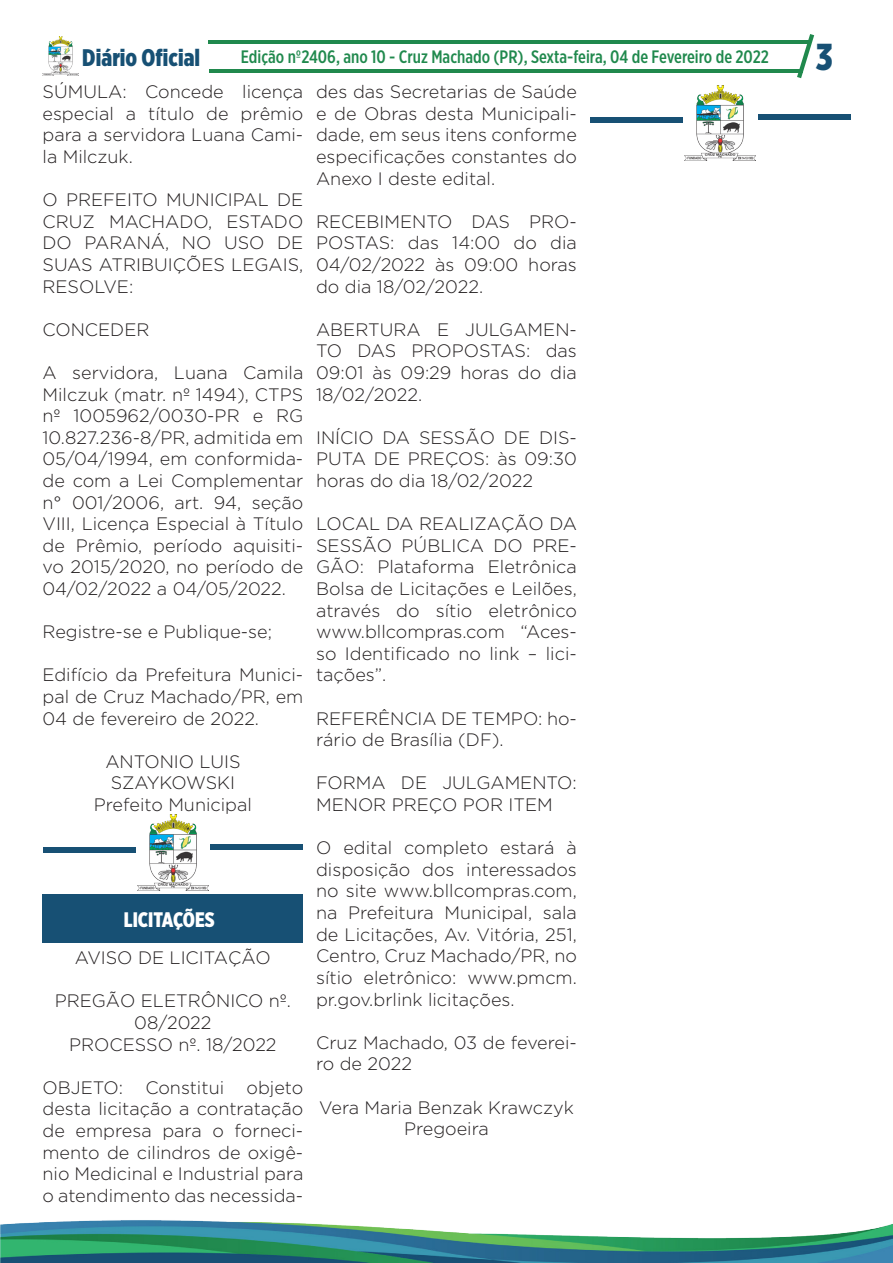
<style>
.page{position:relative;width:893px;height:1263px;background:#fff}
.page>*{position:absolute;margin:0;border:0;box-sizing:border-box;transform-origin:0 0}
.t1{font:900 37.5px "Gotham X Narrow";color:#175074}
.t2{font:900 24px "Gotham X Narrow";color:#175074}
.t3{font:900 21px "Gotham X Narrow";color:#fff}
.t4{font:300 18px/21.6px "Gotham Pro";color:#231f20;text-align:justify}
.t5{font:500 18px "Gotham X Narrow";color:#20894d}
</style>
<div class="page">
<img style="left:43px;top:37px;width:36px;height:38px">
<svg style="left:208px;top:34px;width:606px;height:44px"></svg>
<img style="left:0;top:1220px;width:893px;height:43px">
<svg style="left:43px;top:847px;width:92px;height:5px"></svg>
<img style="left:138px;top:815px;width:70px;height:75px">
<svg style="left:210px;top:844px;width:93px;height:6px"></svg>
<div style="left:43px;top:894px;width:260px;height:49px;background:#175074"></div>
<svg style="left:590px;top:117px;width:93px;height:6px"></svg>
<img style="left:685px;top:85px;width:70px;height:76px">
<svg style="left:758px;top:115px;width:92px;height:5px"></svg>
<p class="t2" style="left:82px;top:42px;width:119px">Diário Oficial</p>
<p class="t5" style="left:241px;top:45px;width:529px">Edição nº2406, ano 10 - Cruz Machado (PR), Sexta-feira, 04 de Fevereiro de 2022</p>
<p class="t1" style="left:816px;top:33px;width:18px">3</p>
<p class="t4" style="left:43px;top:81px;width:262px">SÚMULA: Concede licença especial a título de prêmio para a servidora Luana Cami&shy;la Milczuk.</p>
<p class="t4" style="left:43px;top:189px;width:262px">O PREFEITO MUNICIPAL DE CRUZ MACHADO, ESTADO DO PARANÁ, NO USO DE SUAS ATRIBUIÇÕES LEGAIS, RESOLVE:</p>
<p class="t4" style="left:43px;top:319px;width:108px">CONCEDER</p>
<p class="t4" style="left:43px;top:362px;width:262px">A servidora, Luana Camila Milczuk (matr. nº 1494), CTPS nº 1005962/0030-PR e RG 10.827.236-8/PR, admitida em 05/04/1994, em conformida&shy;de com a Lei Complementar n° 001/2006, art. 94, seção VIII, Licença Especial à Título de Prêmio, período aquisiti&shy;vo 2015/2020, no período de 04/02/2022 a 04/05/2022.</p>
<p class="t4" style="left:43px;top:621px;width:231px">Registre-se e Publique-se;</p>
<p class="t4" style="left:43px;top:664px;width:262px">Edifício da Prefeitura Munici&shy;pal de Cruz Machado/PR, em 04 de fevereiro de 2022.</p>
<p class="t4" style="left:105px;top:751px;width:137px;text-align:center">ANTONIO LUIS<br>SZAYKOWSKI</p>
<p class="t4" style="left:94px;top:794px;width:160px">Prefeito Municipal</p>
<p class="t4" style="left:316px;top:81px;width:262px">des das Secretarias de Saúde e de Obras desta Municipali&shy;dade, em seus itens conforme especificações constantes do Anexo I deste edital.</p>
<p class="t4" style="left:316px;top:211px;width:262px">RECEBIMENTO DAS PRO-POSTAS: das 14:00 do dia 04/02/2022 às 09:00 horas do dia 18/02/2022.</p>
<p class="t4" style="left:316px;top:319px;width:262px">ABERTURA E JULGAMEN-TO DAS PROPOSTAS: das 09:01 às 09:29 horas do dia 18/02/2022.</p>
<p class="t4" style="left:316px;top:427px;width:262px">INÍCIO DA SESSÃO DE DIS-PUTA DE PREÇOS: às 09:30 horas do dia 18/02/2022</p>
<p class="t4" style="left:316px;top:513px;width:262px">LOCAL DA REALIZAÇÃO DA SESSÃO PÚBLICA DO PRE-GÃO: Plataforma Eletrônica Bolsa de Licitações e Leilões, através do sítio eletrônico www.bllcompras.com “Aces&shy;so Identificado no link – lici&shy;tações”.</p>
<p class="t4" style="left:316px;top:708px;width:262px">REFERÊNCIA DE TEMPO: ho&shy;rário de Brasília (DF).</p>
<p class="t4" style="left:316px;top:772px;width:262px">FORMA DE JULGAMENTO:<br>MENOR PREÇO POR ITEM</p>
<p class="t4" style="left:316px;top:837px;width:262px">O edital completo estará à disposição dos interessados no site www.bllcompras.com, na Prefeitura Municipal, sala de Licitações, Av. Vitória, 251, Centro, Cruz Machado/PR, no sítio eletrônico: www.pmcm. pr.gov.brlink licitações.</p>
<p class="t4" style="left:316px;top:1032px;width:262px">Cruz Machado, 03 de feverei&shy;ro de 2022</p>
<p class="t4" style="left:319px;top:1096px;width:256px">Vera Maria Benzak Krawczyk</p>
<p class="t4" style="left:404px;top:1118px;width:86px">Pregoeira</p>
<p class="t3" style="left:124px;top:906px;width:92px">LICITAÇÕES</p>
<p class="t4" style="left:75px;top:947px;width:197px">AVISO DE LICITAÇÃO</p>
<p class="t4" style="left:55px;top:990px;width:238px;text-align:center">PREGÃO ELETRÔNICO nº.<br>08/2022</p>
<p class="t4" style="left:69px;top:1034px;width:209px">PROCESSO nº. 18/2022</p>
<p class="t4" style="left:43px;top:1077px;width:262px">OBJETO: Constitui objeto desta licitação a contratação de empresa para o forneci&shy;mento de cilindros de oxigê&shy;nio Medicinal e Industrial para o atendimento das necessida-</p>
</div>
